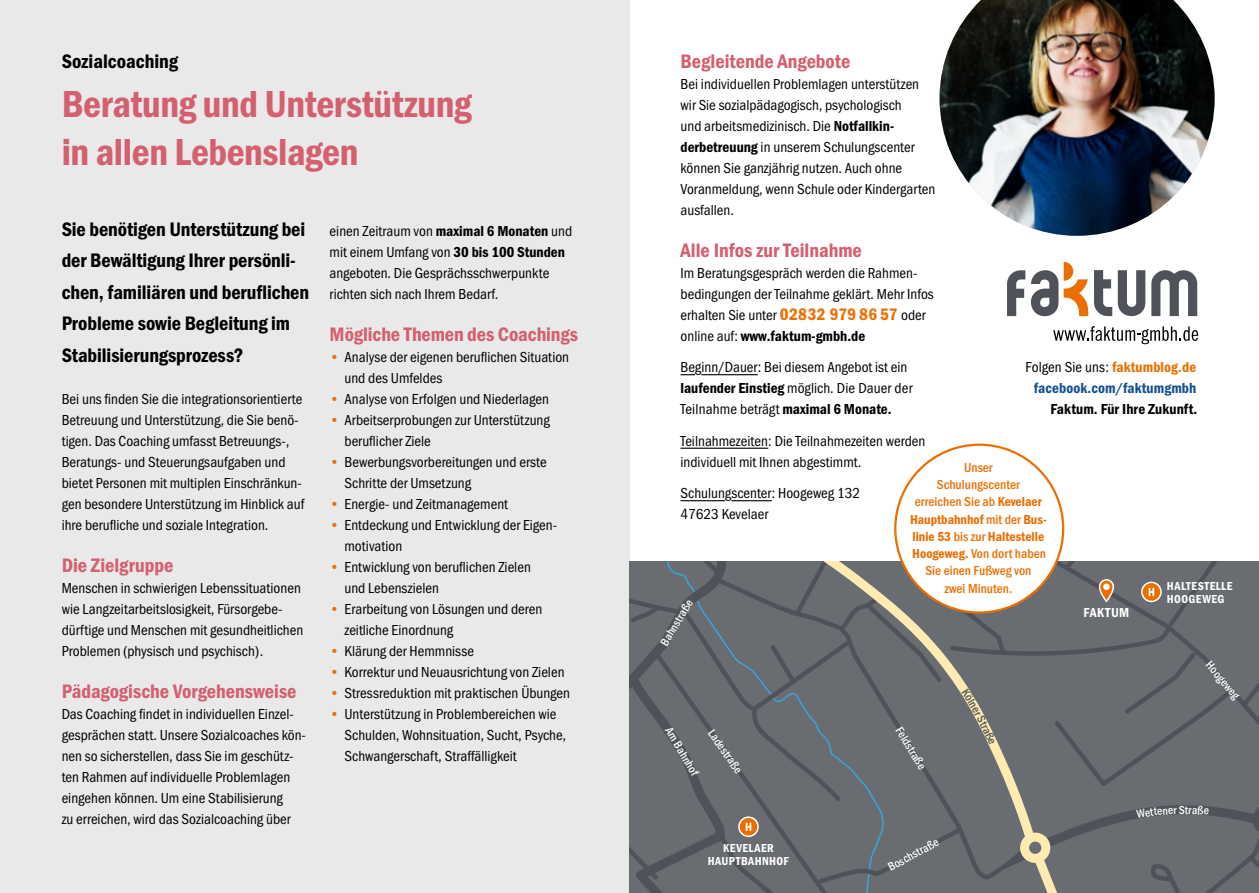
<style>
.page{position:relative;width:1259px;height:893px;background:#fff}
.page>*{position:absolute;margin:0;border:0;box-sizing:border-box;transform-origin:0 0}
.t1{font:39px/48.8px "Franklin Gothic URW Con Dem";letter-spacing:-.01em;color:#d4606f}
.t2{font:20.25px/31.5px "Franklin Gothic URW Con Dem";letter-spacing:-.005em;color:#000}
.t3{font:20.25px "Franklin Gothic URW Con Dem";color:#d4606f}
.t4{font:15px/21px "Franklin Gothic URW Con Boo";color:#000}
.t5{font:15px "Franklin Gothic URW Con Dem";letter-spacing:.005em;color:#000}
.t6{font:15px "Franklin Gothic URW Con Dem";letter-spacing:.005em;color:#125092}
.t7{font:500 13.5px/17.2px "Franklin Gothic URW Con";color:#ed6e00;text-align:center}
.t8{font:13.5px/17.2px "Franklin Gothic URW Con Dem";color:#ed6e00}
.t9{font:13.5px "Franklin Gothic URW Con Dem";letter-spacing:.03em;color:#fff}
.t10{font:500 12px "Franklin Gothic URW Con";color:#fff}
.t11{font:12px/13.5px "Franklin Gothic URW Con Dem";letter-spacing:.03em;color:#fff;text-align:center}
.s1{font-family:"Franklin Gothic URW Con Dem"}
.s2{font-family:"Franklin Gothic URW Con Dem";color:#ed6e00}
.s3{font-family:"Franklin Gothic URW Con Dem";font-size:17.25px;color:#ed6e00}
.s4{font-family:"Franklin Gothic URW Con Boo"}
.s5{font-family:"Franklin Gothic URW Con Dem";font-weight:400}
.s6{font-family:"Franklin Gothic URW Con";font-weight:500}
</style>
<div class="page">
<div style="left:0;top:0;width:629px;height:893px;background:#e8e9e8"></div>
<svg style="left:680px;top:374px;width:15px;height:1px"></svg>
<hr style="left:701px;top:374px;width:57px;height:1px;background:#000">
<hr style="left:680px;top:448px;width:88px;height:1px;background:#000">
<hr style="left:680px;top:500px;width:45px;height:1px;background:#000">
<hr style="left:731px;top:500px;width:41px;height:1px;background:#000">
<svg style="left:1007px;top:270px;width:18px;height:46px"></svg>
<svg style="left:1151px;top:270px;width:46px;height:46px"></svg>
<svg style="left:1094px;top:270px;width:51px;height:46px"></svg>
<svg style="left:1031px;top:262px;width:57px;height:54px"></svg>
<svg style="left:1053px;top:326px;width:145px;height:18px"></svg>
<img style="left:939px;top:0;width:275px;height:236px">
<svg style="left:629px;top:561px;width:630px;height:332px;background:#6e7072"></svg>
<h2 class="t2" style="left:62px;top:44px;width:118px">Sozialcoaching</h2>
<h1 class="t1" style="left:62px;top:77px;width:411px">Beratung und Unterstützung in allen Lebenslagen</h1>
<h2 class="t2" style="left:62px;top:212px;width:249px">Sie benötigen Unterstützung bei der Bewältigung Ihrer persönli&shy;chen, familiären und beruflichen<br>Probleme sowie Begleitung im<br>Stabilisierungsprozess?</h2>
<p class="t4" style="left:62px;top:388px;width:244px">Bei uns finden Sie die integrationsorientierte Betreuung und Unterstützung, die Sie benö&shy;tigen. Das Coaching umfasst Betreuungs-, Beratungs- und Steuerungsaufgaben und bietet Personen mit multiplen Einschränkun&shy;gen besondere Unterstützung im Hinblick auf ihre berufliche und soziale Integration.</p>
<h2 class="t3" style="left:62px;top:551px;width:113px">Die Zielgruppe</h2>
<p class="t4" style="left:62px;top:577px;width:243px">Menschen in schwierigen Lebenssituationen wie Langzeitarbeitslosigkeit, Fürsorgebe&shy;dürftige und Menschen mit gesundheitlichen Problemen (physisch und psychisch).</p>
<h2 class="t3" style="left:62px;top:677px;width:236px">Pädagogische Vorgehensweise</h2>
<p class="t4" style="left:62px;top:703px;width:246px">Das Coaching findet in individuellen Einzel&shy;gesprächen statt. Unsere Sozialcoaches kön&shy;nen so sicherstellen, dass Sie im geschütz&shy;ten Rahmen auf individuelle Problemlagen eingehen können. Um eine Stabilisierung<br>zu erreichen, wird das Sozialcoaching über</p>
<p class="t4" style="left:330px;top:220px;width:244px">einen Zeitraum von <span class="s1">maximal 6 Monaten</span> und mit einem Umfang von <span class="s1">30 bis 100 Stunden </span>angeboten. Die Gesprächsschwerpunkte richten sich nach Ihrem Bedarf.</p>
<h2 class="t3" style="left:330px;top:320px;width:250px">Mögliche Themen des Coachings</h2>
<p class="t4" style="left:344px;top:346px;width:226px;text-indent:-15px"><span class="s2">•</span> Analyse der eigenen beruflichen Situation und des Umfeldes</p>
<p class="t4" style="left:330px;top:388px;width:221px"><span class="s2">•</span> Analyse von Erfolgen und Niederlagen</p>
<p class="t4" style="left:344px;top:409px;width:207px;text-indent:-15px"><span class="s2">•</span> Arbeitserprobungen zur Unterstützung beruflicher Ziele</p>
<p class="t4" style="left:344px;top:451px;width:204px;text-indent:-15px"><span class="s2">•</span> Bewerbungsvorbereitungen und erste<br>Schritte der Umsetzung</p>
<p class="t4" style="left:330px;top:493px;width:180px"><span class="s2">•</span> Energie- und Zeitmanagement</p>
<p class="t4" style="left:344px;top:514px;width:214px;text-indent:-15px"><span class="s2">•</span> Entdeckung und Entwicklung der Eigen&shy;motivation</p>
<p class="t4" style="left:344px;top:556px;width:188px;text-indent:-15px"><span class="s2">•</span> Entwicklung von beruflichen Zielen und Lebenszielen</p>
<p class="t4" style="left:344px;top:598px;width:199px;text-indent:-15px"><span class="s2">•</span> Erarbeitung von Lösungen und deren zeitliche Einordnung</p>
<p class="t4" style="left:330px;top:640px;width:146px"><span class="s2">•</span> Klärung der Hemmnisse</p>
<p class="t4" style="left:330px;top:661px;width:236px"><span class="s2">•</span> Korrektur und Neuausrichtung von Zielen</p>
<p class="t4" style="left:330px;top:682px;width:242px"><span class="s2">•</span> Stressreduktion mit praktischen Übungen</p>
<p class="t4" style="left:344px;top:703px;width:223px;text-indent:-15px"><span class="s2">•</span> Unterstützung in Problembereichen wie<br>Schulden, Wohnsituation, Sucht, Psyche,<br>Schwangerschaft, Straffälligkeit</p>
<h2 class="t3" style="left:680px;top:47px;width:171px">Begleitende Angebote</h2>
<p class="t4" style="left:680px;top:73px;width:256px">Bei individuellen Problemlagen unterstützen wir Sie sozialpädagogisch, psychologisch<br>und arbeitsmedizinisch. Die <span class="s1">Notfallkin&shy;derbetreuung</span> in unserem Schulungscenter können Sie ganzjährig nutzen. Auch ohne Voranmeldung, wenn Schule oder Kindergarten ausfallen.</p>
<h2 class="t3" style="left:680px;top:236px;width:183px">Alle Infos zur Teilnahme</h2>
<p class="t4" style="left:680px;top:262px;width:255px">Im Beratungsgespräch werden die Rahmen&shy;bedingungen der Teilnahme geklärt. Mehr Infos erhalten Sie unter <span class="s3">02832 979 86 57</span> oder</p>
<p class="t5" style="left:680px;top:326px;width:186px"><span class="s4">online auf:</span> www.faktum-gmbh.de</p>
<p class="t4" style="left:680px;top:357px;width:233px">Beginn/Dauer: Bei diesem Angebot ist ein <span class="s1">laufender Einstieg</span> möglich. Die Dauer der<br>Teilnahme beträgt <span class="s1">maximal 6 Monate.</span></p>
<p class="t4" style="left:680px;top:430px;width:246px">Teilnahmezeiten: Die Teilnahmezeiten werden individuell mit Ihnen abgestimmt.</p>
<p class="t4" style="left:680px;top:483px;width:181px">Schulungscenter: Hoogeweg 132<br>47623 Kevelaer</p>
<p class="t4" style="left:1025px;top:357px;width:172px">Folgen Sie uns: <span class="s2">faktumblog.de</span></p>
<p class="t6" style="left:1034px;top:378px;width:164px">facebook.com/faktumgmbh</p>
<p class="t5" style="left:1050px;top:399px;width:148px">Faktum. Für Ihre Zukunft.</p>
<p class="t7" style="left:915px;top:458px;width:128px">Unser<br>Schulungscenter erreichen Sie ab <span class="s5">Kevelaer</span></p>
<p class="t8" style="left:910px;top:510px;width:138px">Hauptbahnhof <span class="s6">mit der</span> Bus&shy;linie 53 <span class="s6">bis zur</span> Haltestelle</p>
<p class="t7" style="left:912px;top:545px;width:135px"><span class="s5">Hoogeweg.</span> Von dort haben<br>Sie einen Fußweg von<br>zwei Minuten.</p>
<p class="t11" style="left:1167px;top:579px;width:67px;text-align:left">HALTESTELLE<br>HOOGEWEG</p>
<p class="t10" style="left:656px;top:640px;width:53px;rotate:-59deg">Bahnstraße</p>
<p class="t9" style="left:1083px;top:603px;width:47px">FAKTUM</p>
<p class="t10" style="left:675px;top:724px;width:55px;rotate:59deg">Am Bahnhof</p>
<p class="t10" style="left:905px;top:723px;width:49px;rotate:59deg">Feldstraße</p>
<p class="t10" style="left:717px;top:726px;width:52px;rotate:55deg">Ladestraße</p>
<p class="t11" style="left:708px;top:840px;width:83px">KEVELAER<br>HAUPTBAHNHOF</p>
<p class="t10" style="left:885px;top:861px;width:57px;rotate:-29deg">Boschstraße</p>
<p class="t10" style="left:1214px;top:658px;width:47px;rotate:49deg">Hoogeweg</p>
</div>
